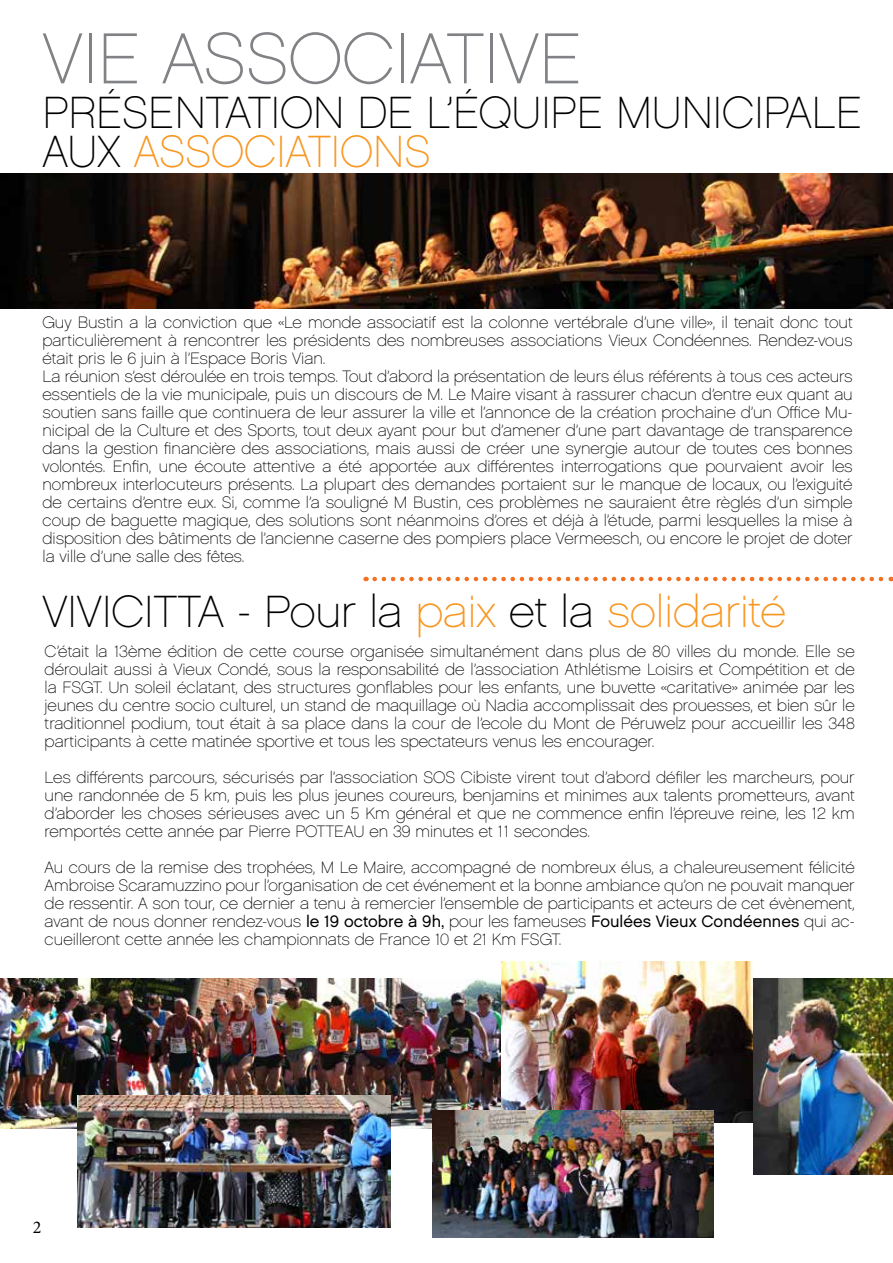
<style>
.page{position:relative;width:893px;height:1263px;background:#fff}
.page>*{position:absolute;margin:0;border:0;box-sizing:border-box;transform-origin:0 0}
.t1{font:72px "Chalet Paris Nineteen Sixty";color:#808285}
.t2{font:45px "Chalet Paris Nineteen Sixty";color:#000}
.t3{font:45px "Chalet Paris Nineteen Sixty";color:#f89721}
.t4{font:18px "Minion Pro";color:#000}
.t5{font:16.5px/18px "Chalet Paris Nineteen Sixty";color:#000;text-align:justify}
.s1{color:#f89721}
.s2{font-family:"Chalet London Nineteen Sixty"}
</style>
<div class="page">
<img style="left:0;top:174px;width:893px;height:134px">
<svg style="left:375px;top:577px;width:517px;height:4px"></svg>
<img style="left:0;top:978px;width:502px;height:150px">
<img style="left:78px;top:1096px;width:313px;height:131px">
<img style="left:502px;top:961px;width:252px;height:162px">
<img style="left:754px;top:978px;width:139px;height:196px">
<img style="left:433px;top:1111px;width:280px;height:127px">
<h1 class="t1" style="left:43px;top:17px;width:159px">Vie associative</h1>
<h2 class="t2" style="left:43px;top:87px;width:105px">Présentation</h2>
<h2 class="t2" style="left:357px;top:87px;width:147px">de l’équipe</h2>
<h2 class="t2" style="left:616px;top:87px;width:26px">municipale</h2>
<h2 class="t2" style="left:43px;top:126px;width:27px">aux</h2>
<h2 class="t3" style="left:134px;top:126px;width:26px">associations</h2>
<p class="t5" style="left:43px;top:314px;width:812px;text-align:left">Guy Bustin a la conviction que «Le monde associatif est la colonne vertébrale d’une ville», il tenait donc tout particulièrement à rencontrer les présidents des nombreuses associations Vieux Condéennes. Rendez-vous était pris le 6 juin à l’Espace Boris Vian.<br>La réunion s’est déroulée en trois temps. Tout d’abord la présentation de leurs élus référents à tous ces acteurs essentiels de la vie municipale, puis un discours de M. Le Maire visant à rassurer chacun d’entre eux quant au soutien sans faille que continuera de leur assurer la ville et l’annonce de la création prochaine d’un Office Mu&shy;nicipal de la Culture et des Sports, tout deux ayant pour but d’amener d’une part davantage de transparence dans la gestion financière des associations, mais aussi de créer une synergie autour de toutes ces bonnes volontés. Enfin, une écoute attentive a été apportée aux différentes interrogations que pourvaient avoir les nombreux interlocuteurs présents. La plupart des demandes portaient sur le manque de locaux, ou l’exiguité de certains d’entre eux. Si, comme l’a souligné M Bustin, ces problèmes ne sauraient être règlés d’un simple coup de baguette magique, des solutions sont néanmoins d’ores et déjà à l’étude, parmi lesquelles la mise à disposition des bâtiments de l’ancienne caserne des pompiers place Vermeesch, ou encore le projet de doter la ville d’une salle des fêtes.</p>
<h2 class="t2" style="left:43px;top:585px;width:745px">VIVICITTA - Pour la <span class="s1">paix</span> et la <span class="s1">solidarité</span></h2>
<p class="t5" style="left:45px;top:642px;width:812px">C’était la 13ème édition de cette course organisée simultanément dans plus de 80 villes du monde. Elle se déroulait aussi à Vieux Condé, sous la responsabilité de l’association Athlétisme Loisirs et Compétition et de la FSGT. Un soleil éclatant, des structures gonflables pour les enfants, une buvette «caritative» animée par les jeunes du centre socio culturel, un stand de maquillage où Nadia accomplissait des prouesses, et bien sûr le traditionnel podium, tout était à sa place dans la cour de l’ecole du Mont de Péruwelz pour accueillir les 348 participants à cette matinée sportive et tous les spectateurs venus les encourager.</p>
<p class="t5" style="left:45px;top:768px;width:812px">Les différents parcours, sécurisés par l’association SOS Cibiste virent tout d’abord défiler les marcheurs, pour une randonnée de 5 km, puis les plus jeunes coureurs, benjamins et minimes aux talents prometteurs, avant d’aborder les choses sérieuses avec un 5 Km général et que ne commence enfin l’épreuve reine, les 12 km remportés cette année par Pierre POTTEAU en 39 minutes et 11 secondes.</p>
<p class="t5" style="left:45px;top:858px;width:812px">Au cours de la remise des trophées, M Le Maire, accompagné de nombreux élus, a chaleureusement félicité Ambroise Scaramuzzino pour l’organisation de cet événement et la bonne ambiance qu’on ne pouvait manquer de ressentir. A son tour, ce dernier a tenu à remercier l’ensemble de participants et acteurs de cet évènement, avant de nous donner rendez-vous <span class="s2">le 19 octobre à 9h,</span> pour les fameuses <span class="s2">Foulées Vieux Condéennes</span> qui ac&shy;cueilleront cette année les championnats de France 10 et 21 Km FSGT.</p>
<p class="t4" style="left:33px;top:1215px;width:10px">2</p>
</div>
